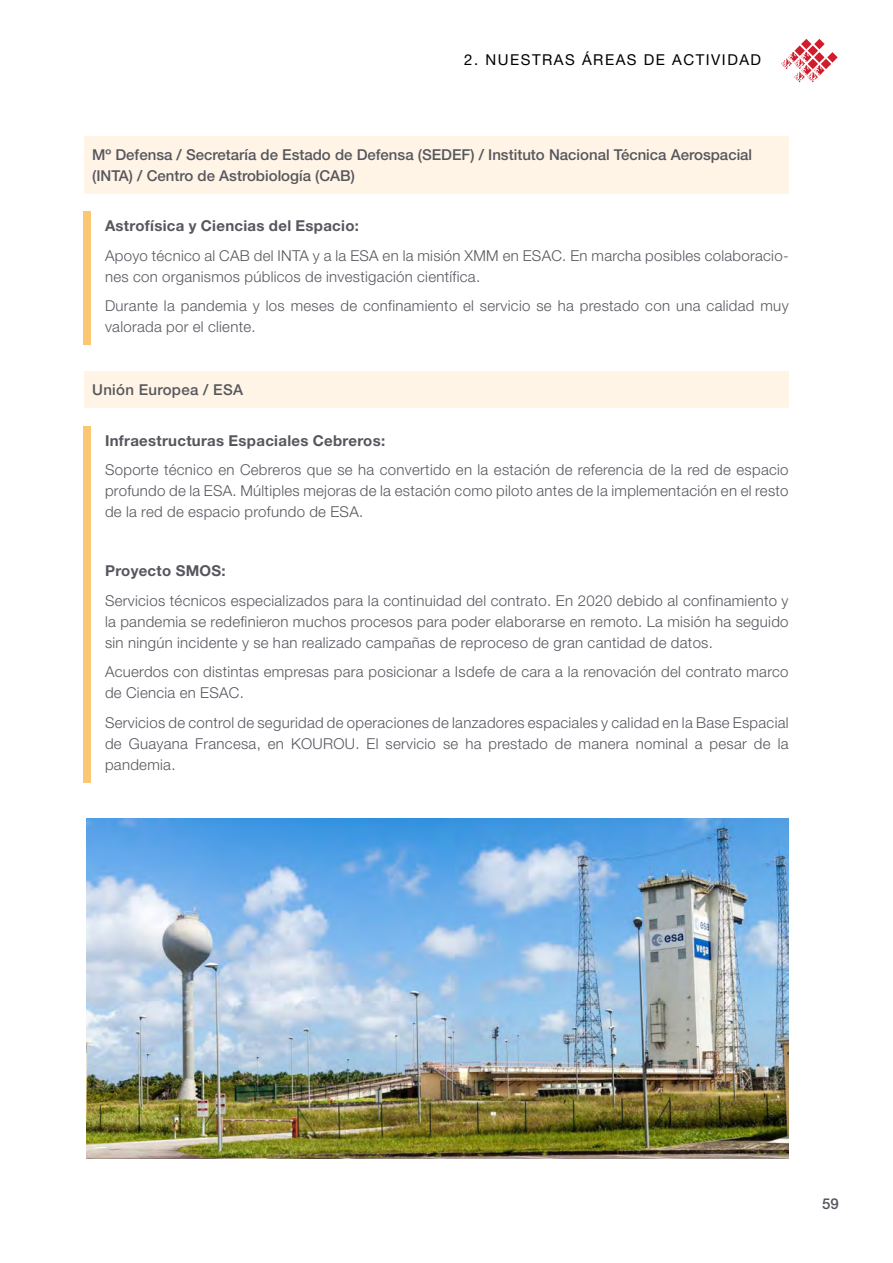
<style>
.page{position:relative;width:893px;height:1263px;background:#fff}
.page>*{position:absolute;margin:0;border:0;box-sizing:border-box;transform-origin:0 0}
.t1{font:300 15px/21px "Helvetica Neue LT Std";letter-spacing:.02em;color:#56575e}
.t2{font:500 15px/21px "Helvetica Neue LT Std";color:#56575e}
.t3{font:700 15px "Helvetica Neue LT Std";letter-spacing:.02em;color:#56575e}
.t4{font:15px "Helvetica Neue LT Std";letter-spacing:.1em;color:#000}
.t5{font:500 15px "Helvetica Neue LT Std";letter-spacing:.02em;color:#56575e}
</style>
<div class="page">
<div style="left:84px;top:426px;width:7px;height:32px;background:#fcc772"></div>
<div style="left:84px;top:456px;width:7px;height:74px;background:#fcc772"></div>
<div style="left:84px;top:527px;width:7px;height:32px;background:#fcc772"></div>
<div style="left:84px;top:557px;width:7px;height:32px;background:#fcc772"></div>
<div style="left:84px;top:586px;width:7px;height:74px;background:#fcc772"></div>
<div style="left:84px;top:658px;width:7px;height:53px;background:#fcc772"></div>
<div style="left:84px;top:708px;width:7px;height:74px;background:#fcc772"></div>
<div style="left:84px;top:372px;width:705px;height:36px;background:#fff4e5"></div>
<div style="left:84px;top:212px;width:7px;height:32px;background:#fcc772"></div>
<div style="left:84px;top:241px;width:7px;height:53px;background:#fcc772"></div>
<div style="left:84px;top:292px;width:7px;height:53px;background:#fcc772"></div>
<div style="left:84px;top:136px;width:705px;height:57px;background:#fff4e5"></div>
<svg style="left:781px;top:39px;width:57px;height:43px"></svg>
<img style="left:86px;top:819px;width:703px;height:340px">
<p class="t4" style="left:464px;top:50px;width:298px">2. NUESTRAS ÁREAS DE ACTIVIDAD</p>
<p class="t2" style="left:92px;top:144px;width:661px">Mº Defensa / Secretaría de Estado de Defensa (SEDEF) / Instituto Nacional Técnica Aerospacial (INTA) / Centro de Astrobiología (CAB)</p>
<p class="t3" style="left:105px;top:216px;width:255px">Astrofísica y Ciencias del Espacio:</p>
<p class="t1" style="left:105px;top:244px;width:685px">Apoyo técnico al CAB del INTA y a la ESA en la misión XMM en ESAC. En marcha posibles colaboracio&shy;nes con organismos públicos de investigación científica.</p>
<p class="t1" style="left:105px;top:295px;width:685px">Durante la pandemia y los meses de confinamiento el servicio se ha prestado con una calidad muy valorada por el cliente.</p>
<p class="t5" style="left:92px;top:381px;width:152px">Unión Europea / ESA</p>
<p class="t3" style="left:105px;top:431px;width:282px">Infraestructuras Espaciales Cebreros:</p>
<p class="t1" style="left:105px;top:459px;width:685px;text-align:justify">Soporte técnico en Cebreros que se ha convertido en la estación de referencia de la red de espacio profundo de la ESA. Múltiples mejoras de la estación como piloto antes de la implementación en el resto de la red de espacio profundo de ESA.</p>
<p class="t3" style="left:105px;top:561px;width:122px">Proyecto SMOS:</p>
<p class="t1" style="left:105px;top:589px;width:685px;text-align:justify">Servicios técnicos especializados para la continuidad del contrato. En 2020 debido al confinamiento y la pandemia se redefinieron muchos procesos para poder elaborarse en remoto. La misión ha seguido sin ningún incidente y se han realizado campañas de reproceso de gran cantidad de datos.</p>
<p class="t1" style="left:105px;top:661px;width:685px">Acuerdos con distintas empresas para posicionar a Isdefe de cara a la renovación del contrato marco de Ciencia en ESAC.</p>
<p class="t1" style="left:105px;top:711px;width:685px;text-align:justify">Servicios de control de seguridad de operaciones de lanzadores espaciales y calidad en la Base Espacial de Guayana Francesa, en KOUROU. El servicio se ha prestado de manera nominal a pesar de la pandemia.</p>
<p class="t2" style="left:822px;top:1192px;width:18px">59</p>
</div>
